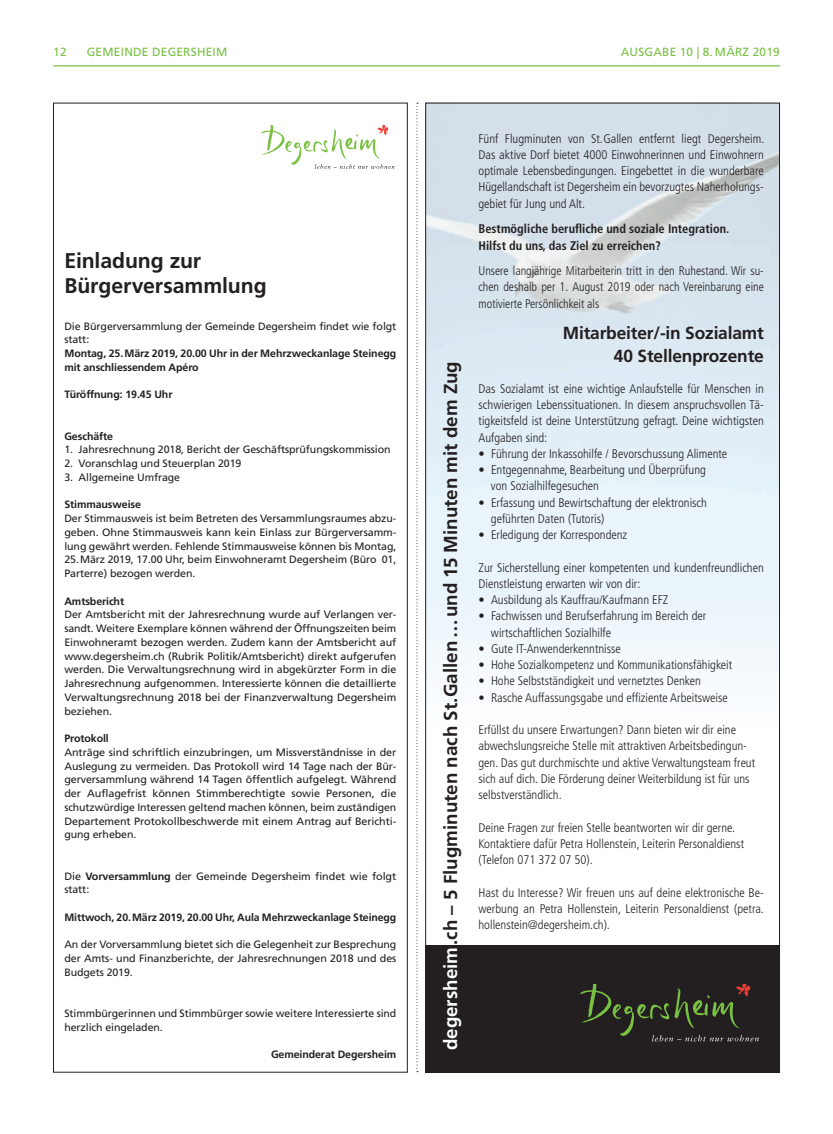
<style>
.page{position:relative;width:833px;height:1134px;background:#fff}
.page>*{position:absolute;margin:0;border:0;box-sizing:border-box;transform-origin:0 0}
.t1{font:700 21.25px/25px "Frutiger LT Std";letter-spacing:-.005em;color:#231f20}
.t2{font:700 18.75px "Frutiger LT Std";color:#231f20}
.t3{font:700 17.5px/23.8px "Frutiger LT Std";letter-spacing:-.01em;color:#231f20;text-align:right}
.t4{font:300 condensed 12.5px/16.2px "Frutiger LT Std";color:#231f20}
.t5{font:300 condensed 12.5px/16.2px "Frutiger LT Std";color:#231f20;text-align:justify;scale:.96 1}
.t6{font:700 condensed 12.5px/16.2px "Frutiger LT Std";color:#231f20}
.t7{font:11.88px "Frutiger LT Std";letter-spacing:.02em;color:#79c142}
.t8{font:10.62px/13.8px "Frutiger LT Std";letter-spacing:-.01em;color:#231f20;text-align:justify}
.t9{font:700 10.62px/13.8px "Frutiger LT Std";letter-spacing:-.01em;color:#231f20}
.s1{font-weight:700}
.s2{color:#fff}
</style>
<div class="page">
<div style="left:425px;top:945px;width:355px;height:127px;background:#231f20"></div>
<svg style="left:580px;top:985px;width:179px;height:56px"></svg>
<hr style="left:53px;top:65px;width:727px;height:1px;background:#79c142">
<svg style="left:416px;top:103px;width:2px;height:969px"></svg>
<svg style="left:261px;top:125px;width:133px;height:44px"></svg>
<p class="t7" style="left:53px;top:45px;width:15px">12</p>
<p class="t7" style="left:87px;top:45px;width:142px">GEMEINDE DEGERSHEIM</p>
<p class="t7" style="left:621px;top:45px;width:18px">Ausgabe</p>
<p class="t7" style="left:680px;top:45px;width:101px">10 | 8. März 2019</p>
<h1 class="t1" style="left:64px;top:248px;width:204px">Einladung zur<br>Bürgerversammlung</h1>
<p class="t8" style="left:64px;top:319px;width:333px">Die Bürgerversammlung der Gemeinde Degersheim findet wie folgt statt:</p>
<p class="t9" style="left:64px;top:346px;width:333px">Montag, 25.März 2019, 20.00 Uhr in der Mehrzweckanlage Steinegg mit anschliessendem Apéro</p>
<p class="t9" style="left:64px;top:388px;width:110px">Türöffnung: 19.45 Uhr</p>
<p class="t9" style="left:64px;top:429px;width:50px">Geschäfte</p>
<p class="t8" style="left:64px;top:443px;width:328px">1. Jahresrechnung 2018, Bericht der Geschäftsprüfungskommission</p>
<p class="t8" style="left:64px;top:456px;width:178px">2. Voranschlag und Steuerplan 2019</p>
<p class="t8" style="left:64px;top:470px;width:117px">3. Allgemeine Umfrage</p>
<p class="t9" style="left:64px;top:498px;width:78px">Stimmausweise</p>
<p class="t8" style="left:64px;top:511px;width:333px">Der Stimmausweis ist beim Betreten des Versammlungsraumes abzu&shy;geben. Ohne Stimmausweis kann kein Einlass zur Bürgerversamm&shy;lung gewährt werden. Fehlende Stimmausweise können bis Montag, 25.März 2019, 17.00 Uhr, beim Einwohneramt Degersheim (Büro 01, Parterre) bezogen werden.</p>
<p class="t9" style="left:64px;top:594px;width:61px">Amtsbericht</p>
<p class="t8" style="left:64px;top:608px;width:333px">Der Amtsbericht mit der Jahresrechnung wurde auf Verlangen ver&shy;sandt. Weitere Exemplare können während der Öffnungszeiten beim Einwohneramt bezogen werden. Zudem kann der Amtsbericht auf www.degersheim.ch (Rubrik Politik/Amtsbericht) direkt aufgerufen werden. Die Verwaltungsrechnung wird in abgekürzter Form in die Jahresrechnung aufgenommen. Interessierte können die detaillierte Verwaltungsrechnung 2018 bei der Finanzverwaltung Degersheim beziehen.</p>
<p class="t9" style="left:64px;top:731px;width:46px">Protokoll</p>
<p class="t8" style="left:64px;top:745px;width:333px">Anträge sind schriftlich einzubringen, um Missverständnisse in der Auslegung zu vermeiden. Das Protokoll wird 14 Tage nach der Bür&shy;gerversammlung während 14 Tagen öffentlich aufgelegt. Während der Auflagefrist können Stimmberechtigte sowie Personen, die schutzwürdige Interessen geltend machen können, beim zuständigen Departement Protokollbeschwerde mit einem Antrag auf Berichti&shy;gung erheben.</p>
<p class="t8" style="left:64px;top:869px;width:333px">Die <span class="s1">Vorversammlung</span> der Gemeinde Degersheim findet wie folgt statt:</p>
<p class="t9" style="left:64px;top:910px;width:333px">Mittwoch, 20.März 2019, 20.00 Uhr, Aula Mehrzweckanlage Steinegg</p>
<p class="t8" style="left:64px;top:938px;width:333px">An der Vorversammlung bietet sich die Gelegenheit zur Besprechung der Amts- und Finanzberichte, der Jahresrechnungen 2018 und des Budgets 2019.</p>
<p class="t8" style="left:64px;top:1006px;width:333px">Stimmbürgerinnen und Stimmbürger sowie weitere Interessierte sind herzlich eingeladen.</p>
<p class="t9" style="left:271px;top:1048px;width:127px">Gemeinderat Degersheim</p>
<h2 class="t2" style="left:439px;top:1050px;width:691px;rotate:-90deg"><span class="s2">degersheim</span>.ch – 5 Flugminuten nach St.Gallen…und 15 Minuten mit dem Zug</h2>
<p class="t4" style="left:478px;top:130px;width:287px;text-align:justify">Fünf Flugminuten von St.Gallen entfernt liegt Degersheim.<br>Das aktive Dorf bietet 4000 Einwohnerinnen und Einwohnern optimale Lebensbedingungen. Eingebettet in die wunderbare Hügellandschaft ist Degersheim ein bevorzugtes Naherholungs&shy;gebiet für Jung und Alt.</p>
<p class="t6" style="left:478px;top:221px;width:252px">Bestmögliche berufliche und soziale Integration.<br>Hilfst du uns, das Ziel zu erreichen?</p>
<p class="t5" style="left:478px;top:263px;width:299px">Unsere langjährige Mitarbeiterin tritt in den Ruhestand. Wir su&shy;chen deshalb per 1. August 2019 oder nach Vereinbarung eine motivierte Persönlichkeit als</p>
<h3 class="t3" style="left:563px;top:321px;width:202px">Mitarbeiter/-in Sozialamt<br>40 Stellenprozente</h3>
<p class="t4" style="left:478px;top:380px;width:287px;text-align:justify">Das Sozialamt ist eine wichtige Anlaufstelle für Menschen in schwierigen Lebenssituationen. In diesem anspruchsvollen Tä&shy;tigkeitsfeld ist deine Unterstützung gefragt. Deine wichtigsten Aufgaben sind:</p>
<p class="t4" style="left:478px;top:445px;width:250px">• Führung der Inkassohilfe / Bevorschussung Alimente</p>
<p class="t4" style="left:491px;top:462px;width:216px;text-indent:-12px">• Entgegennahme, Bearbeitung und Überprüfung von Sozialhilfegesuchen</p>
<p class="t4" style="left:491px;top:494px;width:218px;text-indent:-12px">• Erfassung und Bewirtschaftung der elektronisch geführten Daten (Tutoris)</p>
<p class="t4" style="left:478px;top:527px;width:150px">• Erledigung der Korrespondenz</p>
<p class="t4" style="left:478px;top:559px;width:287px">Zur Sicherstellung einer kompetenten und kundenfreundlichen<br>Dienstleistung erwarten wir von dir:</p>
<p class="t4" style="left:478px;top:592px;width:191px">• Ausbildung als Kauffrau/Kaufmann EFZ</p>
<p class="t4" style="left:491px;top:608px;width:217px;text-indent:-12px">• Fachwissen und Berufserfahrung im Bereich der wirtschaftlichen Sozialhilfe</p>
<p class="t4" style="left:478px;top:640px;width:144px">• Gute IT-Anwenderkenntnisse</p>
<p class="t4" style="left:478px;top:657px;width:255px">• Hohe Sozialkompetenz und Kommunikationsfähigkeit</p>
<p class="t4" style="left:478px;top:673px;width:224px">• Hohe Selbstständigkeit und vernetztes Denken</p>
<p class="t4" style="left:478px;top:689px;width:251px">• Rasche Auffassungsgabe und effiziente Arbeitsweise</p>
<p class="t4" style="left:478px;top:722px;width:278px">Erfüllst du unsere Erwartungen? Dann bieten wir dir eine abwechslungsreiche Stelle mit attraktiven Arbeitsbedingun&shy;gen. Das gut durchmischte und aktive Verwaltungsteam freut sich auf dich. Die Förderung deiner Weiterbildung ist für uns selbstverständlich.</p>
<p class="t4" style="left:478px;top:819px;width:267px">Deine Fragen zur freien Stelle beantworten wir dir gerne.<br>Kontaktiere dafür Petra Hollenstein, Leiterin Personaldienst (Telefon 071 372 07 50).</p>
<p class="t4" style="left:478px;top:884px;width:287px;text-align:justify">Hast du Interesse? Wir freuen uns auf deine elektronische Be&shy;werbung an Petra Hollenstein, Leiterin Personaldienst (petra. hollenstein@degersheim.ch).</p>
</div>
